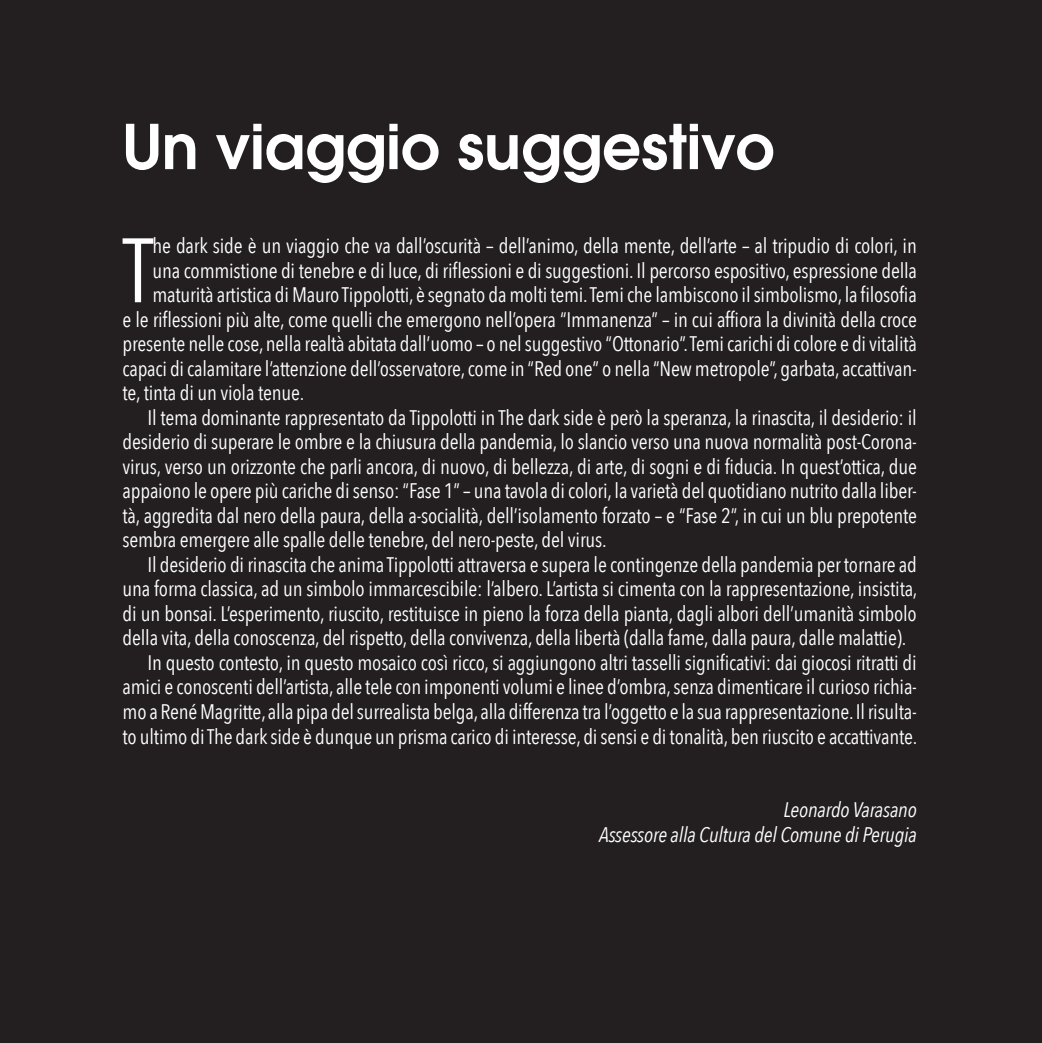
<style>
.page{position:relative;width:1042px;height:1043px;background:#fff}
.page>*{position:absolute;margin:0;border:0;box-sizing:border-box;transform-origin:0 0}
.t1{font:90.12px "Avenir Next Condensed";color:#fff}
.t2{font:600 61.25px "Avant Garde LT";color:#fff}
.t3{font:21px "Avenir Next Condensed";letter-spacing:-.01em;color:#fff}
.t4{font:italic 21px/24.5px "Avenir Next Condensed";letter-spacing:-.01em;color:#fff;text-align:right}
</style>
<div class="page">
<div style="left:0;top:0;width:1041px;height:1042px;background:#231f20"></div>
<h2 class="t2" style="left:122px;top:107px;width:653px">Un viaggio suggestivo</h2>
<h1 class="t1" style="left:122px;top:212px;width:32px">T</h1>
<p class="t3" style="left:152px;top:232px;width:765px">he dark side è un viaggio che va dall’oscurità – dell’animo, della mente, dell’arte – al tripudio di colori, in</p>
<p class="t3" style="left:152px;top:257px;width:765px">una commistione di tenebre e di luce, di riflessioni e di suggestioni. Il percorso espositivo, espressione della</p>
<p class="t3" style="left:152px;top:281px;width:765px">maturità artistica di Mauro Tippolotti, è segnato da molti temi. Temi che lambiscono il simbolismo, la filosofia</p>
<p class="t3" style="left:122px;top:306px;width:795px">e le riflessioni più alte, come quelli che emergono nell’opera “Immanenza” – in cui affiora la divinità della croce</p>
<p class="t3" style="left:122px;top:330px;width:795px">presente nelle cose, nella realtà abitata dall’uomo – o nel suggestivo “Ottonario”. Temi carichi di colore e di vitalità</p>
<p class="t3" style="left:122px;top:355px;width:795px">capaci di calamitare l’attenzione dell’osservatore, come in “Red one” o nella “New metropole”, garbata, accattivan-</p>
<p class="t3" style="left:122px;top:379px;width:183px">te, tinta di un viola tenue.</p>
<p class="t3" style="left:147px;top:404px;width:770px">Il tema dominante rappresentato da Tippolotti in The dark side è però la speranza, la rinascita, il desiderio: il</p>
<p class="t3" style="left:122px;top:428px;width:795px">desiderio di superare le ombre e la chiusura della pandemia, lo slancio verso una nuova normalità post-Corona-</p>
<p class="t3" style="left:122px;top:453px;width:795px">virus, verso un orizzonte che parli ancora, di nuovo, di bellezza, di arte, di sogni e di fiducia. In quest’ottica, due</p>
<p class="t3" style="left:122px;top:477px;width:795px">appaiono le opere più cariche di senso: “Fase 1” – una tavola di colori, la varietà del quotidiano nutrito dalla liber-</p>
<p class="t3" style="left:122px;top:502px;width:795px">tà, aggredita dal nero della paura, della a-socialità, dell’isolamento forzato – e “Fase 2”, in cui un blu prepotente</p>
<p class="t3" style="left:122px;top:526px;width:485px">sembra emergere alle spalle delle tenebre, del nero-peste, del virus.</p>
<p class="t3" style="left:147px;top:551px;width:771px">Il desiderio di rinascita che anima Tippolotti attraversa e supera le contingenze della pandemia per tornare ad</p>
<p class="t3" style="left:122px;top:575px;width:796px">una forma classica, ad un simbolo immarcescibile: l’albero. L’artista si cimenta con la rappresentazione, insistita,</p>
<p class="t3" style="left:122px;top:600px;width:795px">di un bonsai. L’esperimento, riuscito, restituisce in pieno la forza della pianta, dagli albori dell’umanità simbolo</p>
<p class="t3" style="left:122px;top:624px;width:785px">della vita, della conoscenza, del rispetto, della convivenza, della libertà (dalla fame, dalla paura, dalle malattie).</p>
<p class="t3" style="left:147px;top:649px;width:770px">In questo contesto, in questo mosaico così ricco, si aggiungono altri tasselli significativi: dai giocosi ritratti di</p>
<p class="t3" style="left:122px;top:673px;width:795px">amici e conoscenti dell’artista, alle tele con imponenti volumi e linee d’ombra, senza dimenticare il curioso richia-</p>
<p class="t3" style="left:122px;top:698px;width:795px">mo a René Magritte, alla pipa del surrealista belga, alla differenza tra l’oggetto e la sua rappresentazione. Il risulta-</p>
<p class="t3" style="left:122px;top:722px;width:796px">to ultimo di The dark side è dunque un prisma carico di interesse, di sensi e di tonalità, ben riuscito e accattivante.</p>
<p class="t4" style="left:599px;top:798px;width:319px">Leonardo Varasano<br>Assessore alla Cultura del Comune di Perugia</p>
</div>
